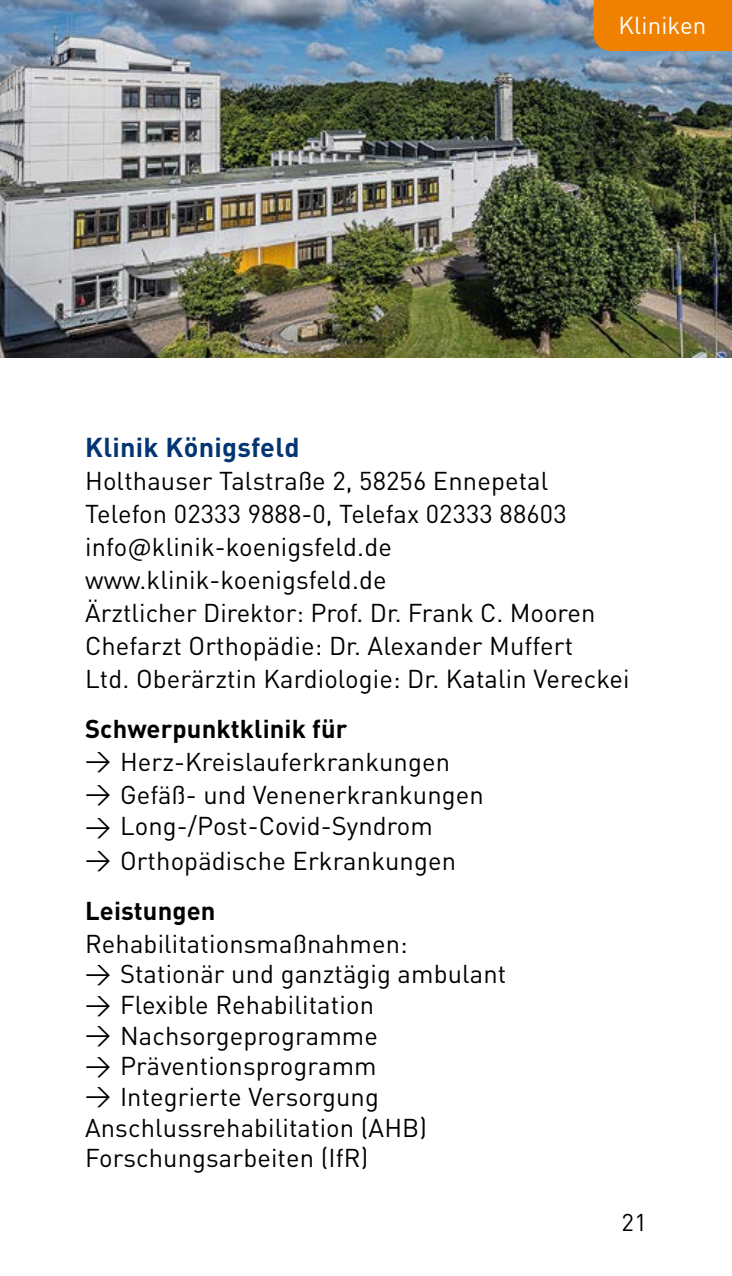
<style>
.page{position:relative;width:732px;height:1276px;background:#fff}
.page>*{position:absolute;margin:0;border:0;box-sizing:border-box;transform-origin:0 0}
._1_Fliessstext{font:700 27px "DIN Pro DR Vp";letter-spacing:.01em;color:#033572}
._1_Fliessstext-2{font:25.5px "DIN Pro DR Vp";letter-spacing:.005em;color:#000}
._1_Fliessstext-3{font:700 25.5px "DIN Pro DR Vp";letter-spacing:.005em;color:#000}
.t1{font:24px "DIN";letter-spacing:.005em;color:#fff}
.t2{font:24px "DIN Pro DR Vp";color:#000}
.s1{font-family:"DIN"}
</style>
<div class="page">
<img style="left:0;top:0;width:731px;height:358px">
<div style="left:593px;top:0;width:138px;height:51px;background:#f08100"></div>
<p class="t1" style="left:618px;top:10px;width:89px">Kliniken</p>
<p class="_1_Fliessstext" style="left:85px;top:429px;width:216px">Klinik Königsfeld</p>
<p class="_1_Fliessstext-2" style="left:85px;top:464px;width:464px">Holthauser Talstraße 2, 58256 Ennepetal</p>
<p class="_1_Fliessstext-2" style="left:85px;top:497px;width:483px">Telefon 02333 9888-0, Telefax 02333 88603</p>
<p class="_1_Fliessstext-2" style="left:85px;top:530px;width:308px">info@klinik-koenigsfeld.de</p>
<p class="_1_Fliessstext-2" style="left:85px;top:563px;width:303px">www.klinik-koenigsfeld.de</p>
<p class="_1_Fliessstext-2" style="left:85px;top:596px;width:511px">Ärztlicher Direktor: Prof. Dr. Frank C. Mooren</p>
<p class="_1_Fliessstext-2" style="left:85px;top:629px;width:489px">Chefarzt Orthopädie: Dr. Alexander Muffert</p>
<p class="_1_Fliessstext-2" style="left:85px;top:662px;width:546px">Ltd. Oberärztin Kardiologie: Dr. <span class="s1">Katalin Vereckei</span></p>
<p class="_1_Fliessstext-3" style="left:85px;top:711px;width:264px">Schwerpunktklinik für</p>
<p class="_1_Fliessstext-2" style="left:85px;top:745px;width:366px">&gt; Herz-Kreislauferkrankungen</p>
<p class="_1_Fliessstext-2" style="left:85px;top:778px;width:400px">&gt; Gefäß- und Venenerkrankungen</p>
<p class="_1_Fliessstext-2" style="left:85px;top:810px;width:349px">&gt; Long-/Post-Covid-Syndrom</p>
<p class="_1_Fliessstext-2" style="left:85px;top:844px;width:372px">&gt; Orthopädische Erkrankungen</p>
<p class="_1_Fliessstext-3" style="left:85px;top:893px;width:132px">Leistungen</p>
<p class="_1_Fliessstext-2" style="left:85px;top:927px;width:324px">Rehabilitationsmaßnahmen:</p>
<p class="_1_Fliessstext-2" style="left:85px;top:958px;width:422px">&gt; Stationär und ganztägig ambulant</p>
<p class="_1_Fliessstext-2" style="left:85px;top:988px;width:290px">&gt; Flexible Rehabilitation</p>
<p class="_1_Fliessstext-2" style="left:85px;top:1019px;width:294px">&gt; Nachsorgeprogramme</p>
<p class="_1_Fliessstext-2" style="left:85px;top:1050px;width:293px">&gt; Präventionsprogramm</p>
<p class="_1_Fliessstext-2" style="left:85px;top:1080px;width:295px">&gt; Integrierte Versorgung</p>
<p class="_1_Fliessstext-2" style="left:85px;top:1111px;width:343px">Anschlussrehabilitation (AHB)</p>
<p class="_1_Fliessstext-2" style="left:85px;top:1141px;width:284px">Forschungsarbeiten (IfR)</p>
<p class="t2" style="left:621px;top:1206px;width:27px">21</p>
</div>
